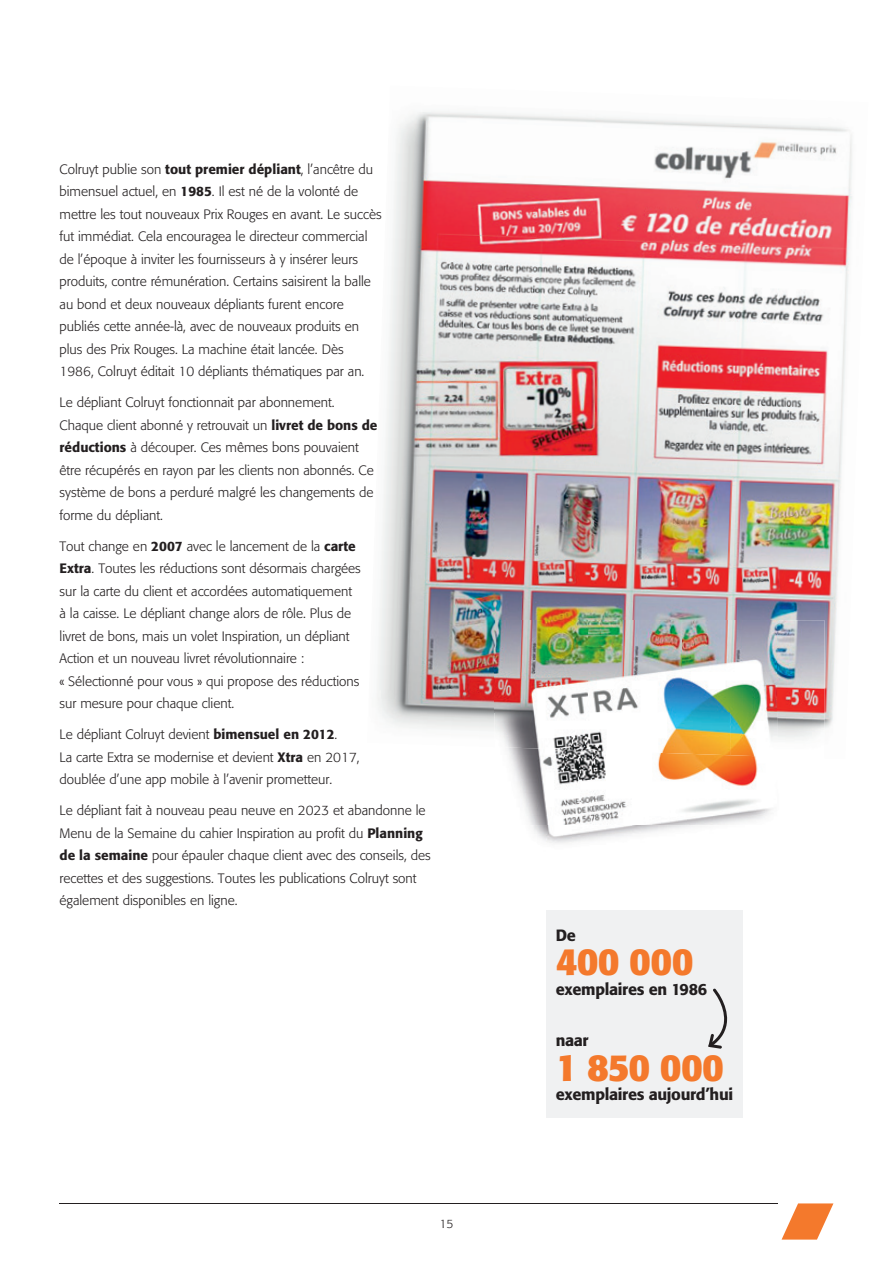
<style>
.page{position:relative;width:893px;height:1263px;background:#fff}
.page>*{position:absolute;margin:0;border:0;box-sizing:border-box;transform-origin:0 0}
.t1{font:700 37.5px "OTF Dynamite";letter-spacing:-.015em;color:#f4792c}
.t2{font:500 16.2px "OTF Dynamite";letter-spacing:-.02em;color:#231f20}
.t3{font:300 13.5px/22.5px "OTF Dynamite";color:#231f20}
.t4{font:300 12px "OTF Dynamite";color:#231f20}
.s1{font-weight:500}
</style>
<div class="page">
<svg style="left:782px;top:1203px;width:51px;height:36px"></svg>
<img style="left:377px;top:111px;width:475px;height:620px">
<hr style="left:60px;top:1203px;width:718px;height:1px;background:#231f20">
<div style="left:546px;top:911px;width:196px;height:207px;background:#f0f1f2"></div>
<svg style="left:708px;top:988px;width:19px;height:61px"></svg>
<img style="left:509px;top:755px;width:127px;height:71px">
<img style="left:636px;top:755px;width:136px;height:71px">
<img style="left:777px;top:620px;width:47px;height:119px">
<img style="left:533px;top:826px;width:160px;height:17px">
<img style="left:494px;top:620px;width:283px;height:92px">
<img style="left:494px;top:712px;width:236px;height:43px">
<img style="left:730px;top:712px;width:47px;height:45px">
<p class="t3" style="left:60px;top:158px;width:324px">Colruyt publie son <span class="s1">tout premier dépliant</span>, l’ancêtre du bimensuel actuel, en <span class="s1">1985</span>. Il est né de la volonté de mettre les tout nouveaux Prix Rouges en avant. Le succès fut immédiat. Cela encouragea le directeur commercial de l’époque à inviter les fournisseurs à y insérer leurs produits, contre rémunération. Certains saisirent la balle au bond et deux nouveaux dépliants furent encore publiés cette année-là, avec de nouveaux produits en plus des Prix Rouges. La machine était lancée. Dès<br>1986, Colruyt éditait 10 dépliants thématiques par an.</p>
<p class="t3" style="left:60px;top:391px;width:320px">Le dépliant Colruyt fonctionnait par abonnement.<br>Chaque client abonné y retrouvait un <span class="s1">livret de bons de réductions</span> à découper. Ces mêmes bons pouvaient être récupérés en rayon par les clients non abonnés. Ce système de bons a perduré malgré les changements de forme du dépliant.</p>
<p class="t3" style="left:60px;top:535px;width:303px">Tout change en <span class="s1">2007</span> avec le lancement de la <span class="s1">carte Extra</span>. Toutes les réductions sont désormais chargées sur la carte du client et accordées automatiquement à la caisse. Le dépliant change alors de rôle. Plus de livret de bons, mais un volet Inspiration, un dépliant Action et un nouveau livret révolutionnaire :<br>« Sélectionné pour vous » qui propose des réductions sur mesure pour chaque client.</p>
<p class="t3" style="left:60px;top:723px;width:302px">Le dépliant Colruyt devient <span class="s1">bimensuel en 2012</span>.<br>La carte Extra se modernise et devient <span class="s1">Xtra</span> en 2017, doublée d’une app mobile à l’avenir prometteur.</p>
<p class="t3" style="left:60px;top:799px;width:373px">Le dépliant fait à nouveau peau neuve en 2023 et abandonne le Menu de la Semaine du cahier Inspiration au profit du <span class="s1">Planning de la semaine</span> pour épauler chaque client avec des conseils, des recettes et des suggestions. Toutes les publications Colruyt sont également disponibles en ligne.</p>
<p class="t4" style="left:439px;top:1217px;width:16px">15</p>
<p class="t2" style="left:556px;top:925px;width:22px">De</p>
<h1 class="t1" style="left:556px;top:938px;width:139px">400 000</h1>
<p class="t2" style="left:556px;top:979px;width:153px">exemplaires en 1986</p>
<p class="t2" style="left:556px;top:1030px;width:34px">naar</p>
<h1 class="t1" style="left:556px;top:1044px;width:170px">1 850 000</h1>
<p class="t2" style="left:556px;top:1084px;width:179px">exemplaires aujourd’hui</p>
</div>
